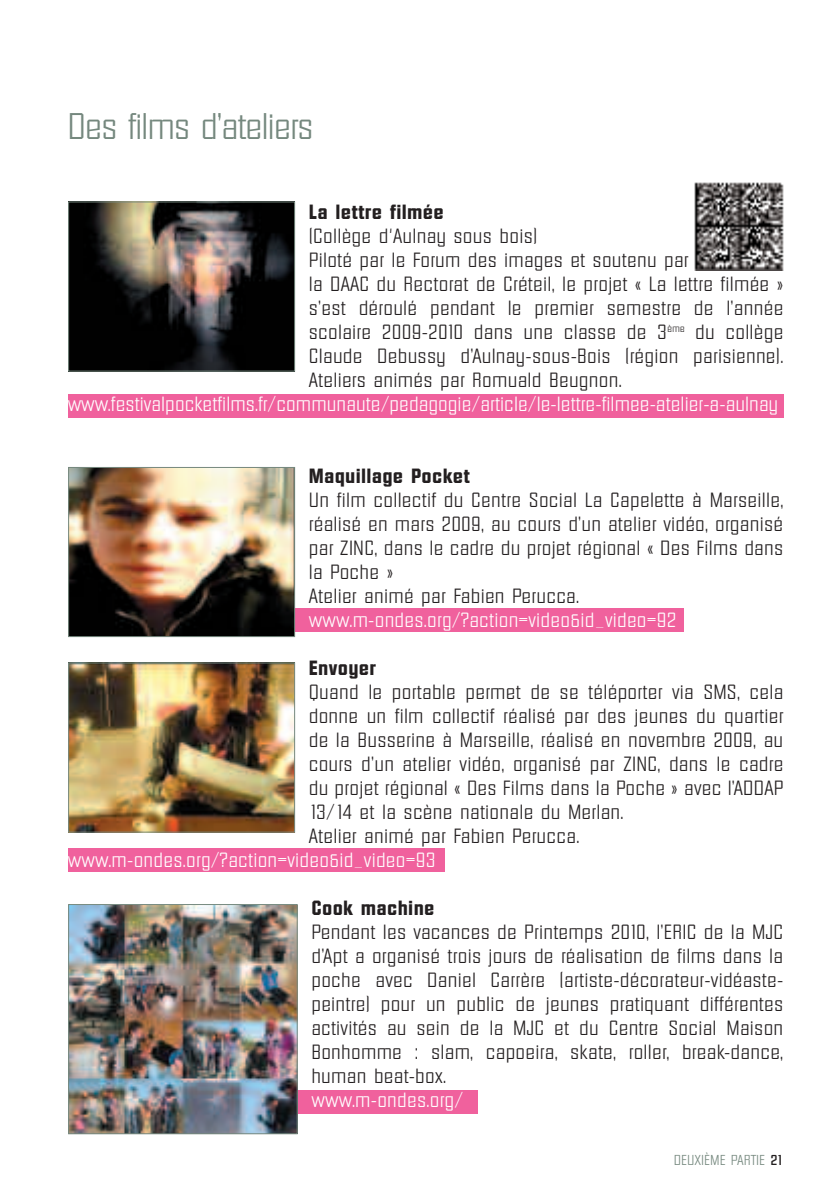
<style>
.page{position:relative;width:840px;height:1191px;background:#fff}
.page>*{position:absolute;margin:0;border:0;box-sizing:border-box;transform-origin:0 0}
.t1{font:300 36px "Diamante";color:#75887e}
.t2{font:300 20px/24px "Diamante";letter-spacing:.045em;color:#231f20}
.t3{font:300 20px "Diamante";letter-spacing:.035em;color:#fff}
.t4{font:700 20px "Diamante";letter-spacing:.05em;color:#231f20}
.t5{font:300 14px "Diamante";letter-spacing:.045em;color:#75887e}
.s1{font-weight:500;color:#231f20}
</style>
<div class="page">
<div style="left:286px;top:1089px;width:191px;height:24px;background:#f0619d"></div>
<div style="left:68px;top:848px;width:376px;height:24px;background:#f0619d"></div>
<div style="left:68px;top:394px;width:714px;height:24px;background:#f0619d"></div>
<div style="left:238px;top:608px;width:445px;height:24px;background:#f0619d"></div>
<img style="left:70px;top:203px;width:223px;height:166px">
<div style="left:68px;top:201px;width:227px;height:170px;border:1px solid #75887e"></div>
<img style="left:70px;top:469px;width:223px;height:166px">
<div style="left:68px;top:467px;width:227px;height:170px;border:1px solid #75887e"></div>
<img style="left:70px;top:664px;width:223px;height:166px">
<div style="left:68px;top:662px;width:227px;height:170px;border:1px solid #75887e"></div>
<img style="left:70px;top:906px;width:225px;height:226px">
<div style="left:68px;top:904px;width:229px;height:230px;border:1px solid #75887e"></div>
<img style="left:694px;top:182px;width:90px;height:89px">
<h1 class="t1" style="left:68px;top:113px;width:246px">Des films d’ateliers</h1>
<p class="t4" style="left:309px;top:205px;width:136px">La lettre filmée</p>
<p class="t2" style="left:309px;top:226px;width:475px">(Collège d'Aulnay sous bois)<br>Piloté par le Forum des images et soutenu par<br>la DAAC du Rectorat de Créteil, le projet « La lettre filmée » s’est déroulé pendant le premier semestre de l’année scolaire 2009-2010 dans une classe de 3<sup>ème</sup> du collège Claude Debussy d’Aulnay-sous-Bois (région parisienne).<br>Ateliers animés par Romuald Beugnon.</p>
<p class="t3" style="left:68px;top:397px;width:711px">www.festivalpocketfilms.fr/communaute/pedagogie/article/le-lettre-filmee-atelier-a-aulnay</p>
<p class="t4" style="left:309px;top:469px;width:162px">Maquillage Pocket</p>
<p class="t2" style="left:309px;top:490px;width:475px">Un film collectif du Centre Social La Capelette à Marseille, réalisé en mars 2009, au cours d’un atelier vidéo, organisé par ZINC, dans le cadre du projet régional « Des Films dans la Poche »<br>Atelier animé par Fabien Perucca.</p>
<p class="t3" style="left:309px;top:613px;width:368px">www.m-ondes.org/?action=video&amp;id_video=92</p>
<p class="t4" style="left:309px;top:661px;width:68px">Envoyer</p>
<p class="t2" style="left:309px;top:682px;width:475px">Quand le portable permet de se téléporter via SMS, cela donne un film collectif réalisé par des jeunes du quartier de la Busserine à Marseille, réalisé en novembre 2009, au cours d’un atelier vidéo, organisé par ZINC, dans le cadre du projet régional « Des Films dans la Poche » avec l’ADDAP 13/14 et la scène nationale du Merlan.<br>Atelier animé par Fabien Perucca.</p>
<p class="t3" style="left:68px;top:853px;width:368px">www.m-ondes.org/?action=video&amp;id_video=93</p>
<p class="t4" style="left:311px;top:901px;width:124px">Cook machine</p>
<p class="t2" style="left:311px;top:922px;width:472px;text-align:justify">Pendant les vacances de Printemps 2010, l’ERIC de la MJC d’Apt a organisé trois jours de réalisation de films dans la poche avec Daniel Carrère (artiste-décorateur-vidéaste&shy;peintre) pour un public de jeunes pratiquant différentes activités au sein de la MJC et du Centre Social Maison Bonhomme : slam, capoeira, skate, roller, break-dance, human beat-box.</p>
<p class="t3" style="left:311px;top:1093px;width:153px">www.m-ondes.org/</p>
<p class="t5" style="left:673px;top:1154px;width:111px">DEUXIÈME PARTIE <span class="s1">21</span></p>
</div>
